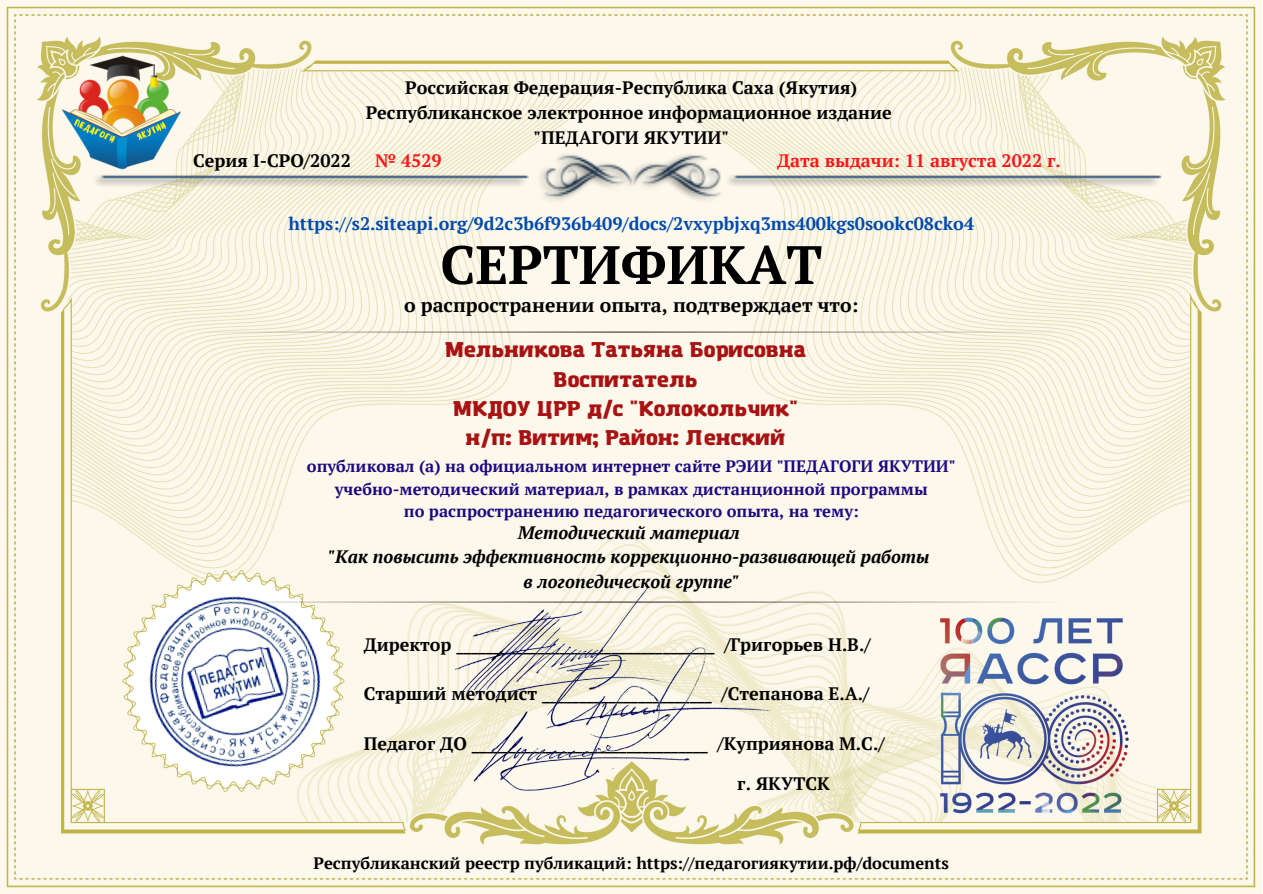
<style>
.page{position:relative;width:1263px;height:894px;background:#fff}
.page>*{position:absolute;margin:0;border:0;box-sizing:border-box;transform-origin:0 0}
.t1{font:700 54px "PT Serif";color:#000}
.t2{font:900 21px/29.2px "Amazing Grotesk";color:#a81212;text-align:center}
.t3{font:700 19.5px "PT Serif";color:#000}
.t4{font:700 18px/24.8px "PT Serif";color:#000;text-align:center}
.t5{font:italic 700 18px/24.8px "PT Serif";color:#000;text-align:center}
.t6{font:700 18px "PT Serif";color:#004aad}
.t7{font:700 18px "PT Serif";color:#ff1616}
.t8{font:700 16.5px/22.5px "PT Serif";color:#1c0780;text-align:center}
.t9{font:700 16.5px "PT Serif";color:#000}
</style>
<div class="page">
<img style="left:0;top:0;width:1262px;height:893px">
<img style="left:89px;top:39px;width:1084px;height:183px">
<img style="left:90px;top:316px;width:1074px;height:32px">
<img style="left:94px;top:586px;width:1074px;height:33px">
<img style="left:454px;top:580px;width:228px;height:137px">
<img style="left:543px;top:642px;width:230px;height:102px">
<img style="left:470px;top:677px;width:225px;height:116px">
<img style="left:134px;top:580px;width:202px;height:202px">
<img style="left:922px;top:602px;width:226px;height:226px">
<img style="left:62px;top:53px;width:118px;height:118px">
<p class="t4" style="left:366px;top:75px;width:528px">Российская Федерация-Республика Саха (Якутия)<br>Республиканское электронное информационное издание "ПЕДАГОГИ ЯКУТИИ"</p>
<p class="t4" style="left:193px;top:148px;width:159px">Серия I-CРО/2022</p>
<p class="t7" style="left:375px;top:148px;width:68px">№ 4529</p>
<p class="t7" style="left:777px;top:148px;width:285px">Дата выдачи: 11 августа 2022 г.</p>
<p class="t6" style="left:288px;top:211px;width:687px">https://s2.siteapi.org/9d2c3b6f936b409/docs/2vxypbjxq3ms400kgs0sookc08cko4</p>
<h1 class="t1" style="left:440px;top:228px;width:383px">СЕРТИФИКАТ</h1>
<p class="t3" style="left:404px;top:292px;width:456px">о распространении опыта, подтверждает что:</p>
<p class="t2" style="left:445px;top:337px;width:363px">Мельникова Татьяна Борисовна<br>Воспитатель<br>МКДОУ ЦРР д/с "Колокольчик" н/п: Витим; Район: Ленский</p>
<p class="t8" style="left:307px;top:454px;width:650px">опубликовал (а) на официальном интернет сайте РЭИИ "ПЕДАГОГИ ЯКУТИИ" учебно-методический материал, в рамках дистанционной программы<br>по распространению педагогического опыта, на тему:</p>
<p class="t5" style="left:328px;top:519px;width:603px">Методический материал<br>"Как повысить эффективность коррекционно-развивающей работы в логопедической группе"</p>
<p class="t4" style="left:364px;top:631px;width:508px">Директор ___________________________________ /Григорьев Н.В./</p>
<p class="t4" style="left:364px;top:681px;width:507px">Старший методист _______________________ /Степанова Е.А./</p>
<p class="t4" style="left:364px;top:730px;width:522px">Педагог ДО ________________________________ /Куприянова М.С./</p>
<p class="t4" style="left:737px;top:770px;width:94px">г. ЯКУТСК</p>
<p class="t9" style="left:314px;top:851px;width:637px">Республиканский реестр публикаций: https://педагогиякутии.рф/documents</p>
</div>
